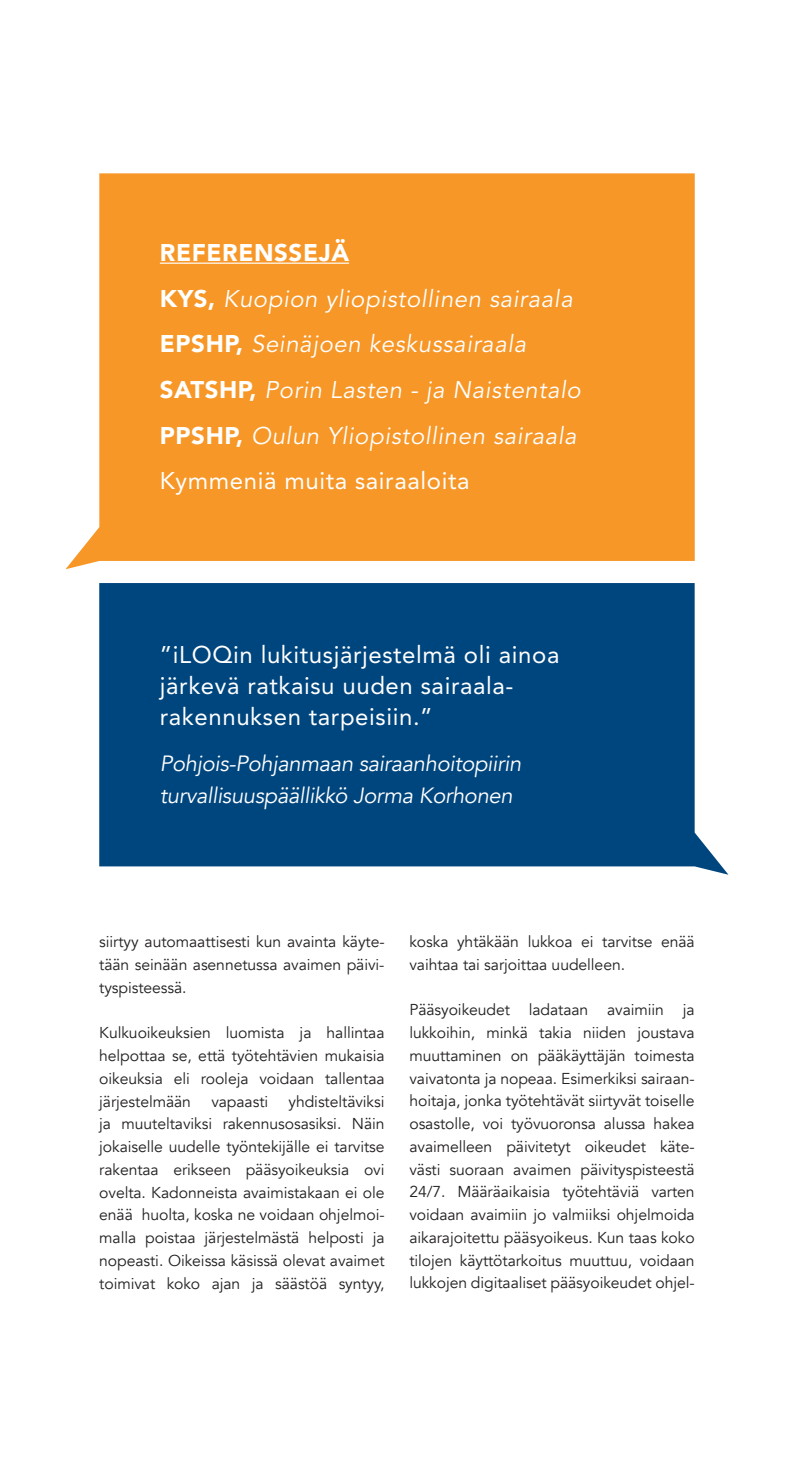
<style>
.page{position:relative;width:794px;height:1474px;background:#fff}
.page>*{position:absolute;margin:0;border:0;box-sizing:border-box;transform-origin:0 0}
.t1{font:italic 23.97px/45.7px "Avenir LT Std";letter-spacing:.025em;color:#fff}
.t2{font:23.97px/30.8px "Avenir LT Std";letter-spacing:.025em;color:#fff}
.t3{font:italic 22.05px/31.8px "Avenir";letter-spacing:-.015em;color:#fff}
.t4{font:15.75px/22.8px "Avenir";letter-spacing:-.005em;color:#231f20;text-align:justify}
.s1{font-weight:900;font-style:normal}
.s2{font-style:normal}
</style>
<div class="page">
<svg style="left:99px;top:583px;width:629px;height:291px;background:#135387"></svg>
<svg style="left:65px;top:173px;width:629px;height:396px;background:#f79e36"></svg>
<hr style="left:160px;top:262px;width:189px;height:2px;background:#fff">
<h1 class="t1" style="left:160px;top:230px;width:422px"><span class="s1">REFERENSSEJÄ<br>KYS,</span> Kuopion yliopistollinen sairaala<br><span class="s1">EPSHP,</span> Seinäjoen keskussairaala<br><span class="s1">SATSHP,</span> Porin Lasten - ja Naistentalo<br><span class="s1">PPSHP,</span> Oulun Yliopistollinen sairaala<br><span class="s2">Kymmeniä muita sairaaloita</span></h1>
<h1 class="t2" style="left:160px;top:639px;width:401px">”iLOQin lukitusjärjestelmä oli ainoa järkevä ratkaisu uuden sairaala&shy;rakennuksen tarpeisiin.”</h1>
<h2 class="t3" style="left:160px;top:748px;width:363px">Pohjois-Pohjanmaan sairaanhoitopiirin turvallisuuspäällikkö Jorma Korhonen</h2>
<p class="t4" style="left:99px;top:930px;width:287px">siirtyy automaattisesti kun avainta käyte&shy;tään seinään asennetussa avaimen päivi&shy;tyspisteessä.</p>
<p class="t4" style="left:99px;top:1021px;width:287px">Kulkuoikeuksien luomista ja hallintaa helpottaa se, että työtehtävien mukaisia oikeuksia eli rooleja voidaan tallentaa järjestelmään</p>
<p class="t4" style="left:99px;top:1089px;width:287px;text-indent:189px">yhdisteltäviksi ja muuteltaviksi rakennusosasiksi. Näin jokaiselle uudelle työntekijälle ei tarvitse rakentaa erikseen pääsyoikeuksia ovi ovelta. Kadonneista avaimistakaan ei ole enää huolta, koska ne voidaan ohjelmoi&shy;malla poistaa järjestelmästä helposti ja nopeasti. Oikeissa käsissä olevat avaimet toimivat koko ajan ja säästöä syntyy,</p>
<p class="t4" style="left:211px;top:1089px;width:58px">vapaasti</p>
<p class="t4" style="left:409px;top:930px;width:287px">koska yhtäkään lukkoa ei tarvitse enää vaihtaa tai sarjoittaa uudelleen.</p>
<p class="t4" style="left:409px;top:998px;width:287px">Pääsyoikeudet ladataan avaimiin ja lukkoihin, minkä takia niiden joustava muuttaminen on pääkäyttäjän toimesta vaivatonta ja nopeaa. Esimerkiksi sairaan&shy;hoitaja, jonka työtehtävät siirtyvät toiselle osastolle, voi työvuoronsa alussa hakea avaimelleen päivitetyt oikeudet käte&shy;västi suoraan avaimen päivityspisteestä 24/7. Määräaikaisia työtehtäviä varten voidaan avaimiin jo valmiiksi ohjelmoida aikarajoitettu pääsyoikeus. Kun taas koko tilojen käyttötarkoitus muuttuu, voidaan lukkojen digitaaliset pääsyoikeudet ohjel-</p>
</div>
